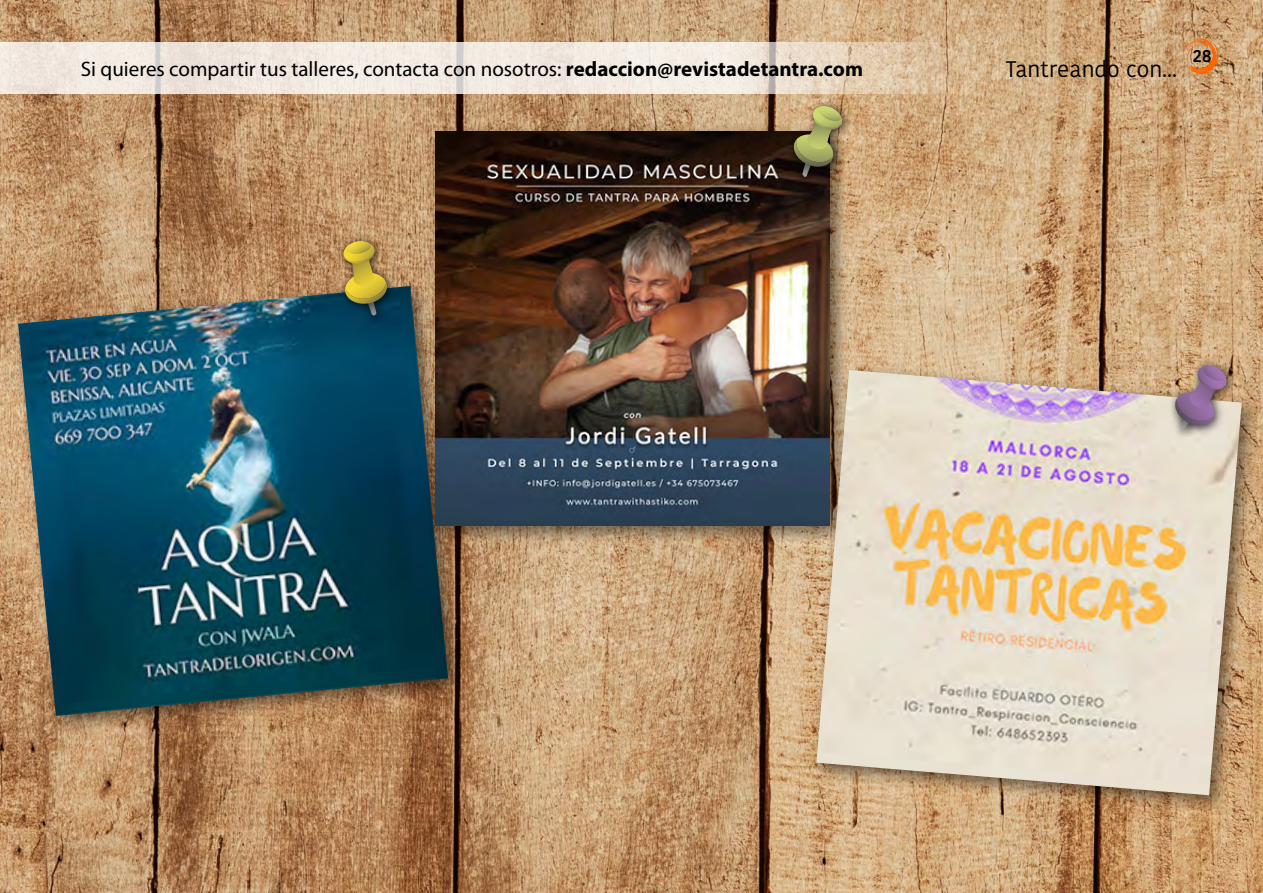
<style>
.page{position:relative;width:1263px;height:893px;background:#fff}
.page>*{position:absolute;margin:0;border:0;box-sizing:border-box;transform-origin:0 0}
.t1{font:22.5px "Kohinoor Devanagari";color:#000}
.t2{font:21px "Myriad Pro";color:#000}
.t3{font:500 18px "Kohinoor Devanagari";color:#000}
.s1{font-weight:700}
</style>
<div class="page">
<img style="left:0;top:0;width:1263px;height:893px">
<svg style="left:0;top:43px;width:977px;height:51px;background:#ede2d5"></svg>
<div style="left:11px;top:279px;width:456px;height:456px;background:#000;opacity:.5"></div>
<img style="left:18px;top:286px;width:430px;height:430px">
<div style="left:428px;top:124px;width:422px;height:422px;background:#000;opacity:.5"></div>
<img style="left:436px;top:132px;width:394px;height:394px">
<div style="left:808px;top:362px;width:453px;height:452px;background:#000;opacity:.5"></div>
<img style="left:816px;top:370px;width:426px;height:425px">
<svg style="left:1183px;top:38px;width:35px;height:36px"></svg>
<div style="left:1168px;top:358px;width:69px;height:82px;background:#000;opacity:.75"></div>
<svg style="left:1169px;top:395px;width:40px;height:44px"></svg>
<svg style="left:1175px;top:366px;width:53px;height:63px;background:#a0838e"></svg>
<div style="left:336px;top:234px;width:61px;height:91px;background:#000;opacity:.75"></div>
<svg style="left:343px;top:241px;width:45px;height:75px;background:#998c43"></svg>
<div style="left:786px;top:98px;width:66px;height:89px;background:#000;opacity:.75"></div>
<svg style="left:791px;top:106px;width:53px;height:71px;background:#8e8454"></svg>
<p class="t2" style="left:81px;top:56px;width:784px">Si quieres compartir tus talleres, contacta con nosotros: <span class="s1">redaccion@revistadetantra.com</span></p>
<p class="t1" style="left:1006px;top:56px;width:173px">Tantreando con...</p>
<p class="t3" style="left:1193px;top:45px;width:20px">28</p>
</div>
